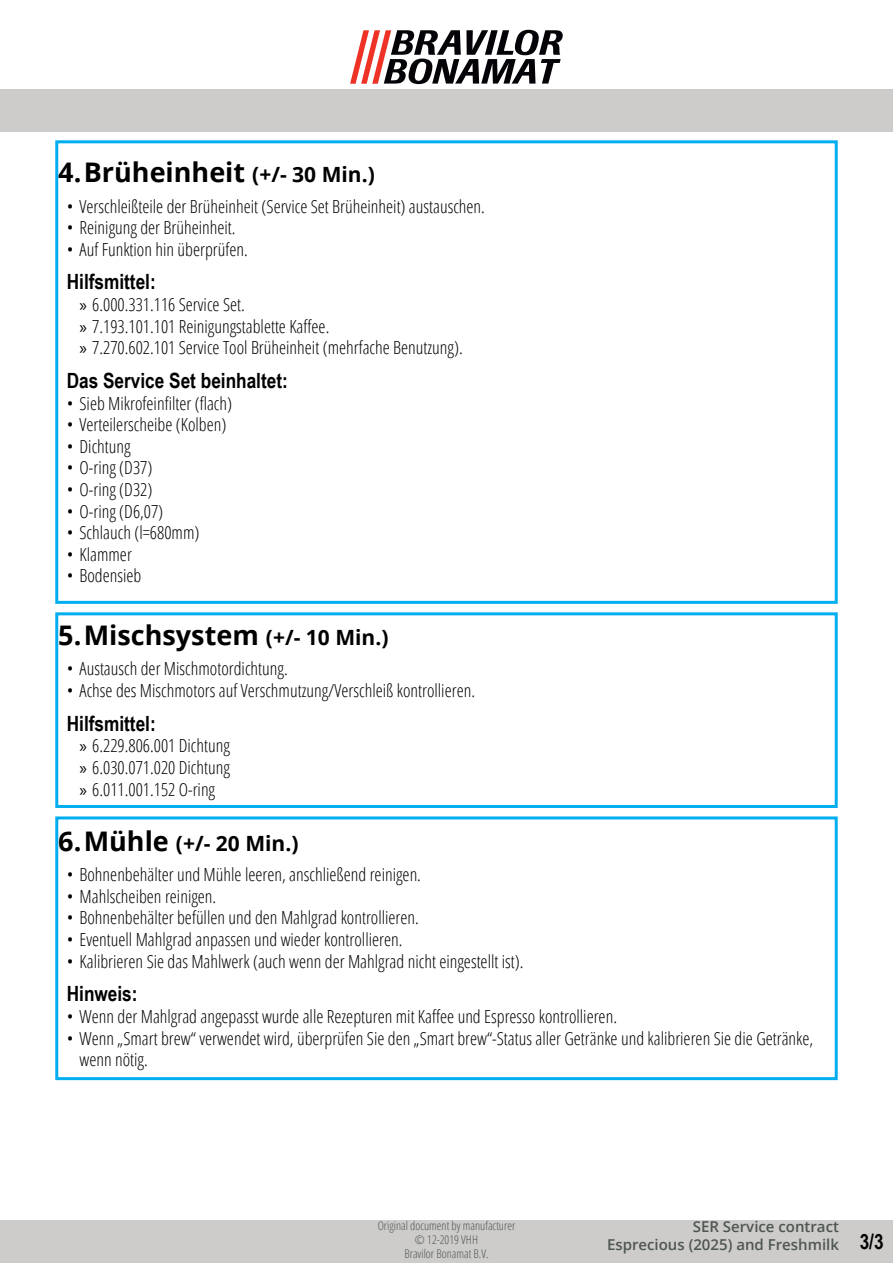
<style>
.page{position:relative;width:893px;height:1263px;background:#fff}
.page>*{position:absolute;margin:0;border:0;box-sizing:border-box;transform-origin:0 0}
.t1{font:700 27px "Open Sans";color:#000}
.Kop2_copy{font:700 21px "Arial Narrow";color:#000}
.t2{font:700 21px "Open Sans";color:#000}
.t3{font:300 condensed 18px/21.6px "Open Sans";color:#000}
.t4{font:600 15px/18px "Open Sans";color:#4f5651;text-align:right}
.t5{font:300 condensed 12px/14.4px "Open Sans";color:#4f5651;text-align:center}
.s1{font-size:21px}
.s2{font-family:"Myriad Pro";font-weight:400;font-stretch:normal}
.s3{font-size:27px}
</style>
<div class="page">
<div style="left:0;top:1220px;width:893px;height:43px;background:#cdccca"></div>
<div style="left:0;top:89px;width:893px;height:43px;background:#cdccca"></div>
<svg style="left:350px;top:30px;width:213px;height:54px"></svg>
<div style="left:55px;top:140px;width:783px;height:464px;border:3px solid #00aeef"></div>
<div style="left:55px;top:612px;width:783px;height:196px;border:3px solid #00aeef"></div>
<div style="left:55px;top:816px;width:783px;height:264px;border:3px solid #00aeef"></div>
<p class="t1" style="left:58px;top:154px;width:318px">4.Brüheinheit <span class="s1">(+/- 30 Min.)</span></p>
<p class="t3" style="left:67px;top:195px;width:420px">• Verschleißteile der Brüheinheit (Service Set Brüheinheit) austauschen.</p>
<p class="t3" style="left:67px;top:216px;width:170px">• Reinigung der Brüheinheit.</p>
<p class="t3" style="left:67px;top:238px;width:183px">• Auf Funktion hin überprüfen.</p>
<p class="Kop2_copy" style="left:67px;top:266px;width:90px">Hilfsmittel:</p>
<p class="t3" style="left:80px;top:293px;width:167px"><span class="s2">»</span> 6.000.331.116 Service Set.</p>
<p class="t3" style="left:80px;top:315px;width:251px"><span class="s2">»</span> 7.193.101.101 Reinigungstablette Kaffee.</p>
<p class="t3" style="left:80px;top:336px;width:385px"><span class="s2">»</span> 7.270.602.101 Service Tool Brüheinheit (mehrfache Benutzung).</p>
<p class="Kop2_copy" style="left:67px;top:365px;width:223px">Das Service Set beinhaltet:</p>
<p class="t3" style="left:67px;top:392px;width:167px">• Sieb Mikrofeinfilter (flach)</p>
<p class="t3" style="left:67px;top:413px;width:161px">• Verteilerscheibe (Kolben)</p>
<p class="t3" style="left:67px;top:435px;width:65px">• Dichtung</p>
<p class="t3" style="left:67px;top:456px;width:87px">• O-ring (D37)</p>
<p class="t3" style="left:67px;top:478px;width:87px">• O-ring (D32)</p>
<p class="t3" style="left:67px;top:500px;width:98px">• O-ring (D6,07)</p>
<p class="t3" style="left:67px;top:521px;width:134px">• Schlauch (l=680mm)</p>
<p class="t3" style="left:67px;top:543px;width:67px">• Klammer</p>
<p class="t3" style="left:67px;top:564px;width:76px">• Bodensieb</p>
<p class="t1" style="left:58px;top:616px;width:332px">5.Mischsystem <span class="s1">(+/- 10 Min.)</span></p>
<p class="t3" style="left:67px;top:657px;width:222px">• Austausch der Mischmotordichtung.</p>
<p class="t3" style="left:67px;top:679px;width:410px">• Achse des Mischmotors auf Verschmutzung/Verschleiß kontrollieren.</p>
<p class="Kop2_copy" style="left:67px;top:707px;width:90px">Hilfsmittel:</p>
<p class="t3" style="left:80px;top:734px;width:152px"><span class="s2">»</span> 6.229.806.001 Dichtung</p>
<p class="t3" style="left:80px;top:756px;width:152px"><span class="s2">»</span> 6.030.071.020 Dichtung</p>
<p class="t3" style="left:80px;top:778px;width:137px"><span class="s2">»</span> 6.011.001.152 O-ring</p>
<p class="t2" style="left:58px;top:829px;width:242px"><span class="s3">6.Mühle</span> (+/- 20 Min.)</p>
<p class="t3" style="left:67px;top:863px;width:356px">• Bohnenbehälter und Mühle leeren, anschließend reinigen.</p>
<p class="t3" style="left:67px;top:885px;width:151px">• Mahlscheiben reinigen.</p>
<p class="t3" style="left:67px;top:906px;width:354px">• Bohnenbehälter befüllen und den Mahlgrad kontrollieren.</p>
<p class="t3" style="left:67px;top:928px;width:337px">• Eventuell Mahlgrad anpassen und wieder kontrollieren.</p>
<p class="t3" style="left:67px;top:950px;width:458px">• Kalibrieren Sie das Mahlwerk (auch wenn der Mahlgrad nicht eingestellt ist).</p>
<p class="Kop2_copy" style="left:67px;top:978px;width:72px">Hinweis:</p>
<p class="t3" style="left:67px;top:1005px;width:552px">• Wenn der Mahlgrad angepasst wurde alle Rezepturen mit Kaffee und Espresso kontrollieren.</p>
<p class="t3" style="left:80px;top:1027px;width:735px;text-indent:-13px">• Wenn „Smart brew“ verwendet wird, überprüfen Sie den „Smart brew“-Status aller Getränke und kalibrieren Sie die Getränke, wenn nötig.</p>
<p class="t5" style="left:378px;top:1218px;width:139px">Original document by manufacturer © 12-2019 VHH<br>Bravilor Bonamat B.V.</p>
<p class="t4" style="left:607px;top:1217px;width:233px">SER Service contract<br>Esprecious (2025) and Freshmilk</p>
<p class="Kop2_copy" style="left:860px;top:1226px;width:25px">3/3</p>
</div>
